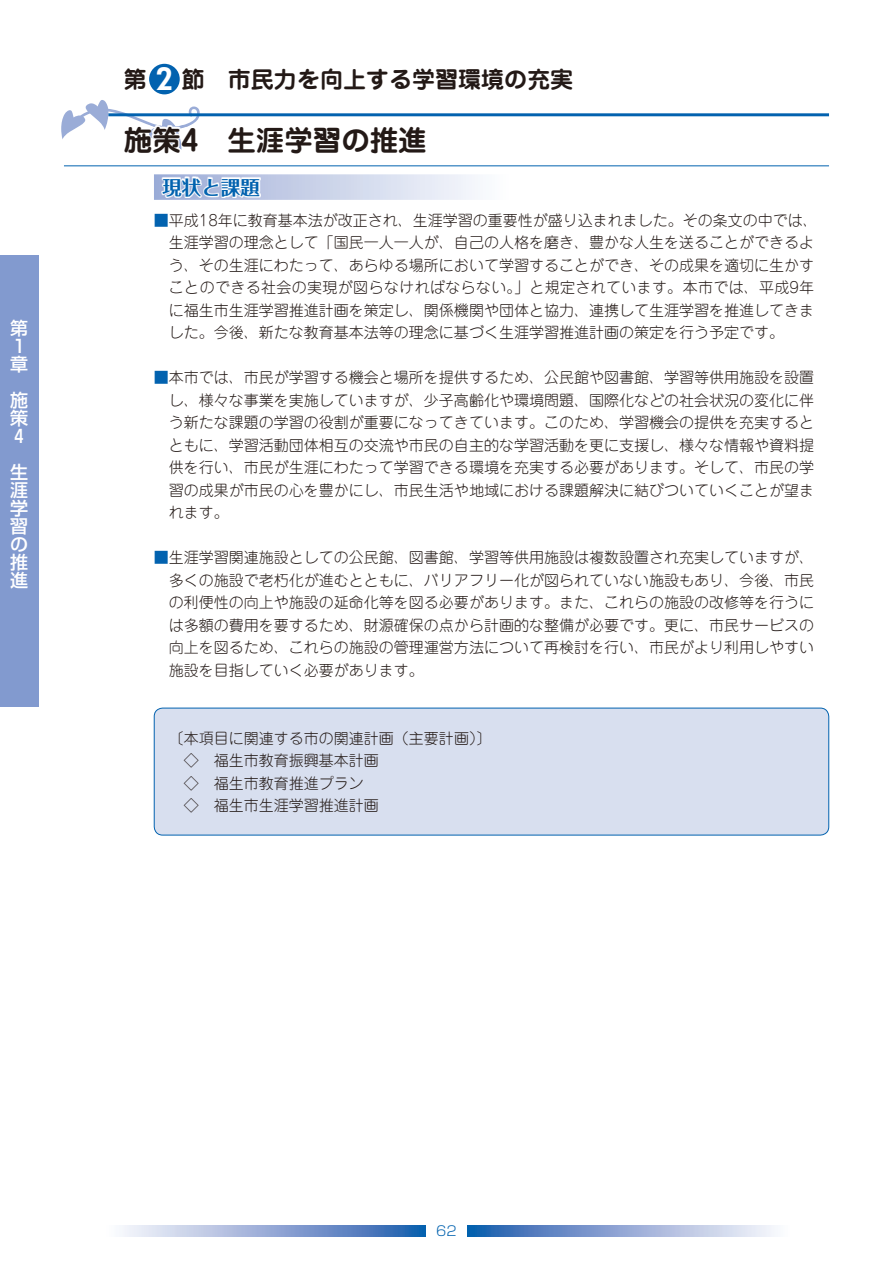
<style>
.page{position:relative;width:893px;height:1263px;background:#fff}
.page>*{position:absolute;margin:0;border:0;box-sizing:border-box;transform-origin:0 0}
.t1{font:800 30px "Futura";color:#fff}
.t2{font:28.5px "Jun 501 Pro Bold 90 msp RKSJ H";color:#231916}
.t3{font:23.1px "Jun 501 Pro Bold 90 msp RKSJ H";color:#231916}
.t4{font:19.5px "Folk Pro Bold 90 msp RKSJ H";color:#0262af}
.t5{font:18px/18px "Shin Go Pr 5 Medium 90 msp RKSJ V";color:#fff;text-align:justify}
.t6{font:15px/22.5px "Jun 101 Pro Light 90 msp RKSJ H";color:#231916}
.t7{font:13.5px "Shin Go Pr 5 Light 90 msp RKSJ H";color:#0262af}
.s1{color:#0262af}
</style>
<div class="page">
<svg style="left:61px;top:100px;width:139px;height:39px"></svg>
<hr style="left:108px;top:113px;width:721px;height:3px;background:#0262af">
<hr style="left:64px;top:166px;width:765px;height:1px;background:#0262af">
<div style="left:154px;top:708px;width:675px;height:127px;background:#d8dfef;border-radius:9px"></div>
<div style="left:154px;top:708px;width:675px;height:127px;border:1px solid #0262af;border-radius:9px"></div>
<svg style="left:154px;top:174px;width:321px;height:26px;background:#d2d9ec"></svg>
<img style="left:162px;top:177px;width:98px;height:20px">
<div style="left:149px;top:64px;width:31px;height:30px;background:#0262af;border-radius:50%"></div>
<img style="left:124px;top:125px;width:76px;height:14px">
<img style="left:149px;top:125px;width:41px;height:25px">
<svg style="left:468px;top:1226px;width:306px;height:10px;background:#8ca7d3"></svg>
<svg style="left:123px;top:1226px;width:302px;height:10px;background:#8da7d4"></svg>
<div style="left:0;top:255px;width:38px;height:452px;background:#829acf"></div>
<p class="t5" style="left:10px;top:321px;width:19px;text-align:left">第<br>１章</p>
<p class="t5" style="left:10px;top:393px;width:19px">施策4</p>
<p class="t5" style="left:10px;top:465px;width:19px">生涯学習の推進</p>
<p class="t1" style="left:156px;top:59px;width:19px">2</p>
<p class="t3" style="left:228px;top:70px;width:347px">市民力を向上する学習環境の充実</p>
<p class="t2" style="left:124px;top:129px;width:304px">施策4　生涯学習の推進</p>
<p class="t3" style="left:124px;top:70px;width:25px">第</p>
<p class="t3" style="left:182px;top:70px;width:25px">節</p>
<p class="t4" style="left:162px;top:180px;width:99px">現状と課題</p>
<p class="t6" style="left:169px;top:211px;width:650px;text-indent:-15px"><span class="s1">■</span> 平成18年に教育基本法が改正され、生涯学習の重要性が盛り込まれました。その条文の中では、生涯学習の理念として「国民一人一人が、自己の人格を磨き、豊かな人生を送ることができるよう、その生涯にわたって、あらゆる場所において学習することができ、その成果を適切に生かすことのできる社会の実現が図らなければならない。」と規定されています。本市では、平成9年に福生市生涯学習推進計画を策定し、関係機関や団体と協力、連携して生涯学習を推進してきました。今後、新たな教育基本法等の理念に基づく生涯学習推進計画の策定を行う予定です。</p>
<p class="t6" style="left:169px;top:368px;width:647px;text-align:justify;text-indent:-15px"><span class="s1">■</span> 本市では、市民が学習する機会と場所を提供するため、公民館や図書館、学習等供用施設を設置し、様々な事業を実施していますが、少子高齢化や環境問題、国際化などの社会状況の変化に伴う新たな課題の学習の役割が重要になってきています。このため、学習機会の提供を充実するとともに、学習活動団体相互の交流や市民の自主的な学習活動を更に支援し、様々な情報や資料提供を行い、市民が生涯にわたって学習できる環境を充実する必要があります。そして、市民の学習の成果が市民の心を豊かにし、市民生活や地域における課題解決に結びついていくことが望まれます。</p>
<p class="t6" style="left:169px;top:548px;width:647px;text-align:justify;text-indent:-15px"><span class="s1">■</span> 生涯学習関連施設としての公民館、図書館、学習等供用施設は複数設置され充実していますが、多くの施設で老朽化が進むとともに、バリアフリー化が図られていない施設もあり、今後、市民の利便性の向上や施設の延命化等を図る必要があります。また、これらの施設の改修等を行うには多額の費用を要するため、財源確保の点から計画的な整備が必要です。更に、市民サービスの向上を図るため、これらの施設の管理運営方法について再検討を行い、市民がより利用しやすい施設を目指していく必要があります。</p>
<p class="t6" style="left:169px;top:729px;width:324px">〔本項目に関連する市の関連計画（主要計画）〕　◇　福生市教育振興基本計画<br>　◇　福生市教育推進プラン<br>　◇　福生市生涯学習推進計画</p>
<p class="t7" style="left:436px;top:1226px;width:22px">62</p>
</div>
